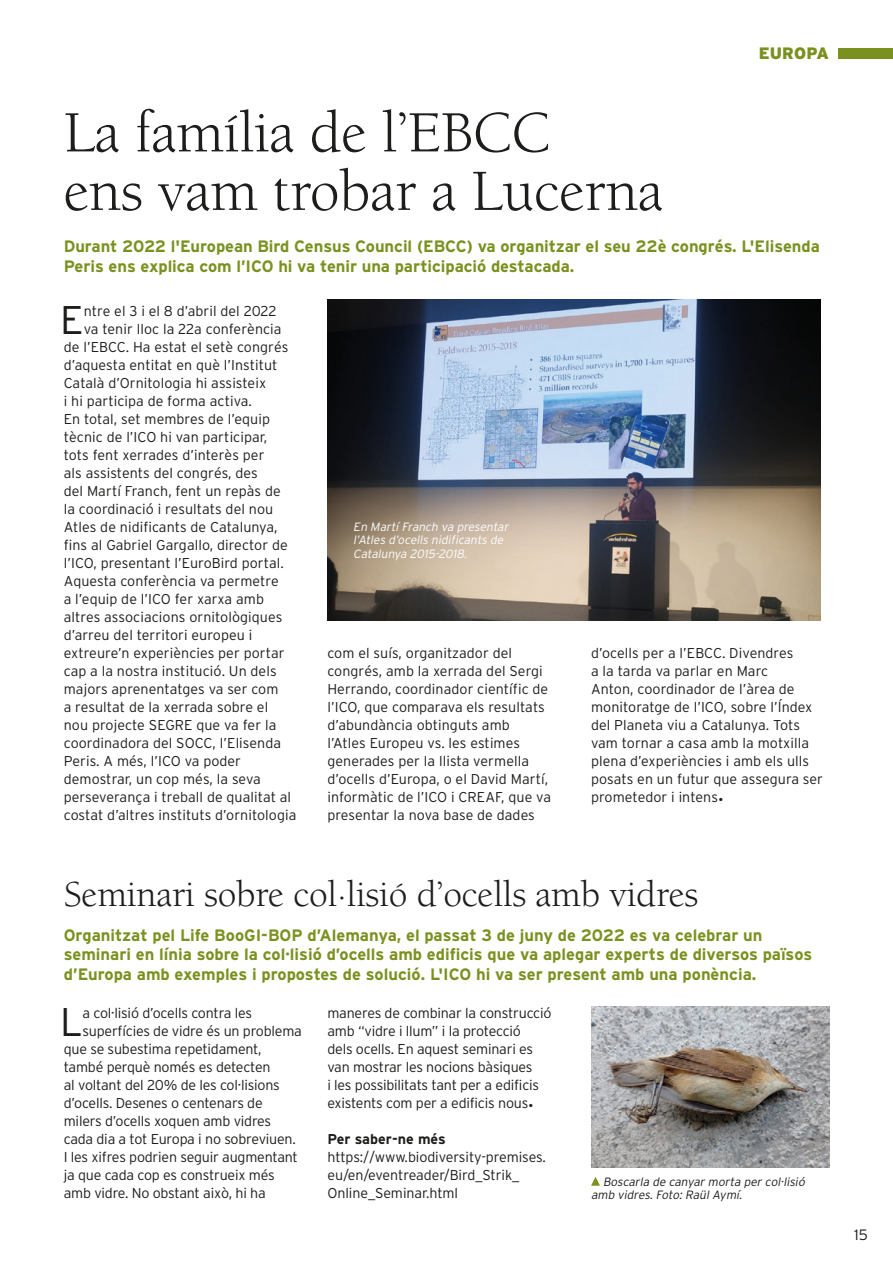
<style>
.page{position:relative;width:893px;height:1263px;background:#fff}
.page>*{position:absolute;margin:0;border:0;box-sizing:border-box;transform-origin:0 0}
.t1{font:60px/58.5px "Berkeley Std";letter-spacing:-.005em;color:#1d1d1b}
.text_sense_sangria_c{font:300 39.9px "Interstate";color:#1d1d1b}
.t2{font:37.5px "Berkeley Std";letter-spacing:-.005em;color:#1d1d1b}
.t3{font:700 16.5px/19.5px "Interstate";letter-spacing:-.005em;color:#7a911f}
.t4{font:900 16.5px "Interstate";letter-spacing:.01em;color:#7a911f}
.t5{font:300 15px "Interstate";color:#1d1d1b}
.text_sense_sangria_c-2{font:300 14.25px/18px "Interstate";letter-spacing:.005em;color:#1d1d1b}
.text_sense_sangria_c-3{font:300 14.25px/18px "Interstate";letter-spacing:-.015em;color:#1d1d1b}
.text_sense_sangria{font:300 14.25px/18px "Interstate";letter-spacing:-.005em;color:#1d1d1b}
.peu_foto{font:italic 300 12px/13.5px "Interstate";color:#fff}
.peu_foto-2{font:italic 300 12px/13.5px "Interstate";color:#1d1d1b}
.s1{font-size:15px}
.s2{font-weight:700}
</style>
<div class="page">
<div style="left:839px;top:48px;width:54px;height:11px;background:#7a911f"></div>
<img style="left:327px;top:300px;width:494px;height:321px">
<img style="left:591px;top:1007px;width:238px;height:160px">
<svg style="left:591px;top:1177px;width:9px;height:9px"></svg>
<p class="t4" style="left:759px;top:44px;width:72px">EUROPA</p>
<p class="t1" style="left:64px;top:104px;width:601px">La família de l’EBCC<br>ens vam trobar a Lucerna</p>
<p class="t3" style="left:64px;top:237px;width:758px">Durant 2022 l'European Bird Census Council (EBCC) va organitzar el seu 22è congrés. L'Elisenda<br>Peris ens explica com l’ICO hi va tenir una participació destacada.</p>
<p class="text_sense_sangria_c" style="left:60px;top:297px;width:25px">E</p>
<p class="text_sense_sangria_c-2" style="left:84px;top:302px;width:194px">ntre el 3 i el 8 d’abril del 2022</p>
<p class="text_sense_sangria_c-2" style="left:84px;top:320px;width:199px">va tenir lloc la 22a conferència</p>
<p class="text_sense_sangria_c-2" style="left:64px;top:338px;width:226px">de l’EBCC. Ha estat el setè congrés</p>
<p class="text_sense_sangria_c-2" style="left:64px;top:356px;width:215px">d’aquesta entitat en què l’Institut</p>
<p class="text_sense_sangria_c-2" style="left:64px;top:374px;width:204px">Català d’Ornitologia hi assisteix</p>
<p class="text_sense_sangria_c-2" style="left:64px;top:392px;width:190px">i hi participa de forma activa.</p>
<p class="text_sense_sangria_c-2" style="left:64px;top:410px;width:208px">En total, set membres de l’equip</p>
<p class="text_sense_sangria_c-2" style="left:64px;top:428px;width:205px">tècnic de l’ICO hi van participar,</p>
<p class="text_sense_sangria_c-2" style="left:64px;top:446px;width:202px">tots fent xerrades d’interès per</p>
<p class="text_sense_sangria_c-2" style="left:64px;top:464px;width:196px">als assistents del congrés, des</p>
<p class="text_sense_sangria_c-2" style="left:64px;top:482px;width:219px">del Martí Franch, fent un repàs de</p>
<p class="text_sense_sangria_c-2" style="left:64px;top:500px;width:211px">la coordinació i resultats del nou</p>
<p class="text_sense_sangria_c-2" style="left:64px;top:518px;width:215px">Atles de nidificants de Catalunya,</p>
<p class="text_sense_sangria_c-2" style="left:64px;top:536px;width:225px">fins al Gabriel Gargallo, director de</p>
<p class="text_sense_sangria_c-2" style="left:64px;top:554px;width:222px">l’ICO, presentant l’EuroBird portal.</p>
<p class="text_sense_sangria_c-2" style="left:64px;top:572px;width:216px">Aquesta conferència va permetre</p>
<p class="text_sense_sangria_c-2" style="left:64px;top:590px;width:202px">a l’equip de l’ICO fer xarxa amb</p>
<p class="text_sense_sangria_c-2" style="left:64px;top:608px;width:220px">altres associacions ornitològiques</p>
<p class="text_sense_sangria_c-2" style="left:64px;top:626px;width:190px">d’arreu del territori europeu i</p>
<p class="text_sense_sangria_c-2" style="left:64px;top:644px;width:222px">extreure’n experiències per portar</p>
<p class="text_sense_sangria_c-2" style="left:64px;top:662px;width:214px">cap a la nostra institució. Un dels</p>
<p class="text_sense_sangria_c-2" style="left:64px;top:680px;width:216px">majors aprenentatges va ser com</p>
<p class="text_sense_sangria_c-2" style="left:64px;top:698px;width:206px">a resultat de la xerrada sobre el</p>
<p class="text_sense_sangria_c-2" style="left:64px;top:716px;width:214px">nou projecte SEGRE que va fer la</p>
<p class="text_sense_sangria_c-2" style="left:64px;top:734px;width:219px">coordinadora del SOCC, l’Elisenda</p>
<p class="text_sense_sangria_c-2" style="left:64px;top:752px;width:179px">Peris. A més, l’ICO va poder</p>
<p class="text_sense_sangria_c-2" style="left:64px;top:770px;width:199px">demostrar, un cop més, la seva</p>
<p class="text_sense_sangria_c-2" style="left:64px;top:788px;width:229px">perseverança i treball de qualitat al</p>
<p class="text_sense_sangria_c-2" style="left:64px;top:806px;width:234px">costat d’altres instituts d’ornitologia</p>
<p class="peu_foto" style="left:353px;top:519px;width:159px">En Martí Franch va presentar l’Atles d’ocells nidificants de<br>Catalunya 2015-2018.</p>
<p class="text_sense_sangria_c-2" style="left:327px;top:644px;width:225px">com el suís, organitzador del congrés, amb la xerrada del Sergi<br>Herrando, coordinador científic de l’ICO, que comparava els resultats d’abundància obtinguts amb l’Atles Europeu vs. les estimes generades per la llista vermella d’ocells d’Europa, o el David Martí, informàtic de l’ICO i CREAF, que va presentar la nova base de dades</p>
<p class="text_sense_sangria_c-2" style="left:591px;top:644px;width:233px">d’ocells per a l’EBCC. Divendres<br>a la tarda va parlar en Marc<br>Anton, coordinador de l’àrea de monitoratge de l’ICO, sobre l’Índex del Planeta viu a Catalunya. Tots vam tornar a casa amb la motxilla plena d’experiències i amb els ulls posats en un futur que assegura ser prometedor i intens<span class="s1">•</span></p>
<p class="t2" style="left:64px;top:874px;width:636px">Seminari sobre col·lisió d’ocells amb vidres</p>
<p class="t3" style="left:64px;top:925px;width:750px">Organitzat pel Life BooGI-BOP d’Alemanya, el passat 3 de juny de 2022 es va celebrar un seminari en línia sobre la col·lisió d’ocells amb edificis que va aplegar experts de diversos països d’Europa amb exemples i propostes de solució. L'ICO hi va ser present amb una ponència.</p>
<p class="text_sense_sangria_c" style="left:60px;top:999px;width:24px">L</p>
<p class="text_sense_sangria_c-3" style="left:82px;top:1004px;width:171px">a col·lisió d’ocells contra les</p>
<p class="text_sense_sangria_c-3" style="left:327px;top:1004px;width:226px">maneres de combinar la construcció amb “vidre i llum” i la protecció<br>dels ocells. En aquest seminari es van mostrar les nocions bàsiques<br>i les possibilitats tant per a edificis existents com per a edificis nous<span class="s1">•</span></p>
<p class="text_sense_sangria" style="left:327px;top:1130px;width:220px"><span class="s2">Per saber-ne més </span>https://www.biodiversity-premises. eu/en/eventreader/Bird_Strik_<br>Online_Seminar.html</p>
<p class="text_sense_sangria_c-3" style="left:82px;top:1022px;width:221px">superfícies de vidre és un problema</p>
<p class="text_sense_sangria_c-3" style="left:64px;top:1040px;width:199px">que se subestima repetidament,</p>
<p class="text_sense_sangria_c-3" style="left:64px;top:1058px;width:208px">també perquè només es detecten</p>
<p class="text_sense_sangria_c-3" style="left:64px;top:1076px;width:218px">al voltant del 20% de les col·lisions</p>
<p class="text_sense_sangria_c-3" style="left:64px;top:1094px;width:200px">d’ocells. Desenes o centenars de</p>
<p class="text_sense_sangria_c-3" style="left:64px;top:1112px;width:209px">milers d’ocells xoquen amb vidres</p>
<p class="text_sense_sangria_c-3" style="left:64px;top:1130px;width:234px">cada dia a tot Europa i no sobreviuen.</p>
<p class="text_sense_sangria_c-3" style="left:64px;top:1148px;width:236px">I les xifres podrien seguir augmentant</p>
<p class="text_sense_sangria_c-3" style="left:64px;top:1166px;width:213px">ja que cada cop es construeix més</p>
<p class="text_sense_sangria_c-3" style="left:64px;top:1184px;width:204px">amb vidre. No obstant això, hi ha</p>
<p class="peu_foto-2" style="left:591px;top:1174px;width:218px;text-indent:12px">Boscarla de canyar morta per col·lisió amb vidres. Foto: Raül Aymí.</p>
<p class="t5" style="left:854px;top:1226px;width:15px">15</p>
</div>
